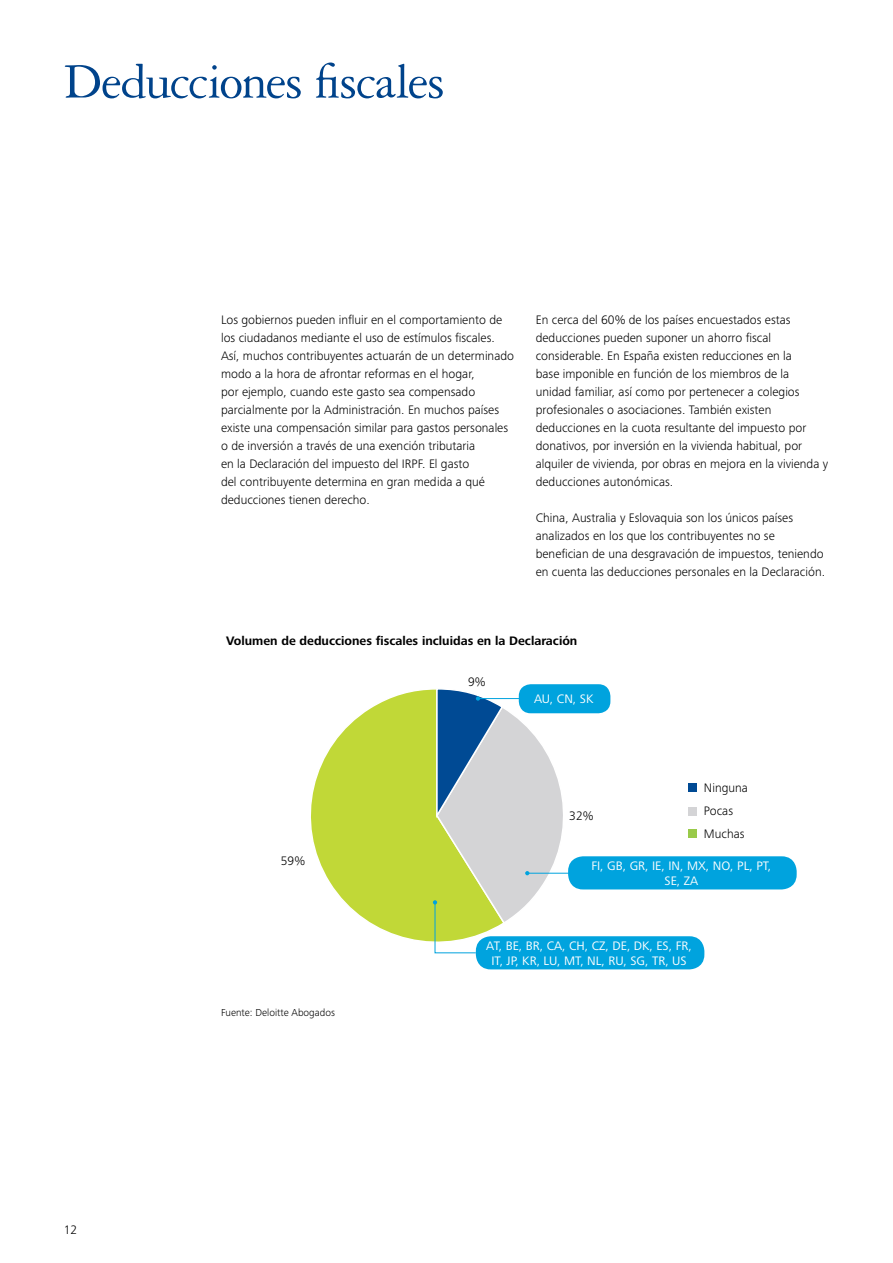
<style>
.page{position:relative;width:893px;height:1263px;background:#fff}
.page>*{position:absolute;margin:0;border:0;box-sizing:border-box;transform-origin:0 0}
.t1{font:52.5px "Garamond 3 LT Std";letter-spacing:-.03em;color:#00438b}
.t2{font:300 12.75px/18px "Frutiger Next Pro";color:#000}
.t3{font:12.75px/15.3px "Frutiger Next Pro";color:#fff;text-align:center}
.t4{font:700 12.75px "Frutiger Next Pro";color:#000}
.t5{font:300 10.5px "Frutiger Next Pro";color:#000}
</style>
<div class="page">
<svg style="left:311px;top:689px;width:166px;height:271px"></svg>
<div style="left:688px;top:783px;width:9px;height:9px;background:#004a94"></div>
<div style="left:688px;top:807px;width:9px;height:8px;background:#d4d4d6"></div>
<div style="left:688px;top:829px;width:9px;height:9px;background:#99ca49"></div>
<div style="left:519px;top:684px;width:91px;height:29px;background:#00a3de;border-radius:12px"></div>
<div style="left:568px;top:856px;width:229px;height:33px;background:#00a3de;border-radius:15px"></div>
<div style="left:476px;top:936px;width:228px;height:33px;background:#00a3de;border-radius:15px"></div>
<svg style="left:433px;top:687px;width:149px;height:266px"></svg>
<h1 class="t1" style="left:64px;top:53px;width:382px">Deducciones fiscales</h1>
<p class="t2" style="left:221px;top:311px;width:294px">Los gobiernos pueden influir en el comportamiento de los ciudadanos mediante el uso de estímulos fiscales.<br>Así, muchos contribuyentes actuarán de un determinado modo a la hora de afrontar reformas en el hogar,<br>por ejemplo, cuando este gasto sea compensado parcialmente por la Administración. En muchos países existe una compensación similar para gastos personales o de inversión a través de una exención tributaria<br>en la Declaración del impuesto del IRPF. El gasto<br>del contribuyente determina en gran medida a qué deducciones tienen derecho.</p>
<p class="t2" style="left:536px;top:311px;width:294px">En cerca del 60% de los países encuestados estas deducciones pueden suponer un ahorro fiscal considerable. En España existen reducciones en la<br>base imponible en función de los miembros de la<br>unidad familiar, así como por pertenecer a colegios profesionales o asociaciones. También existen deducciones en la cuota resultante del impuesto por donativos, por inversión en la vivienda habitual, por alquiler de vivienda, por obras en mejora en la vivienda y deducciones autonómicas.</p>
<p class="t2" style="left:536px;top:509px;width:291px">China, Australia y Eslovaquia son los únicos países analizados en los que los contribuyentes no se benefician de una desgravación de impuestos, teniendo en cuenta las deducciones personales en la Declaración.</p>
<p class="t4" style="left:226px;top:634px;width:353px">Volumen de deducciones fiscales incluidas en la Declaración</p>
<p class="t2" style="left:468px;top:673px;width:19px">9%</p>
<p class="t2" style="left:64px;top:1220px;width:15px">12</p>
<p class="t2" style="left:281px;top:852px;width:26px">59%</p>
<p class="t5" style="left:221px;top:1006px;width:115px">Fuente: Deloitte Abogados</p>
<p class="t3" style="left:534px;top:691px;width:61px">AU, CN, SK</p>
<p class="t2" style="left:569px;top:807px;width:26px">32%</p>
<p class="t2" style="left:704px;top:776px;width:45px;line-height:23.5px">Ninguna<br>Pocas</p>
<p class="t2" style="left:704px;top:824px;width:42px">Muchas</p>
<p class="t3" style="left:591px;top:858px;width:182px">FI, GB, GR, IE, IN, MX, NO, PL, PT,<br>SE, ZA</p>
<p class="t3" style="left:486px;top:938px;width:207px">AT, BE, BR, CA, CH, CZ, DE, DK, ES, FR,<br>IT, JP, KR, LU, MT, NL, RU, SG, TR, US</p>
</div>
